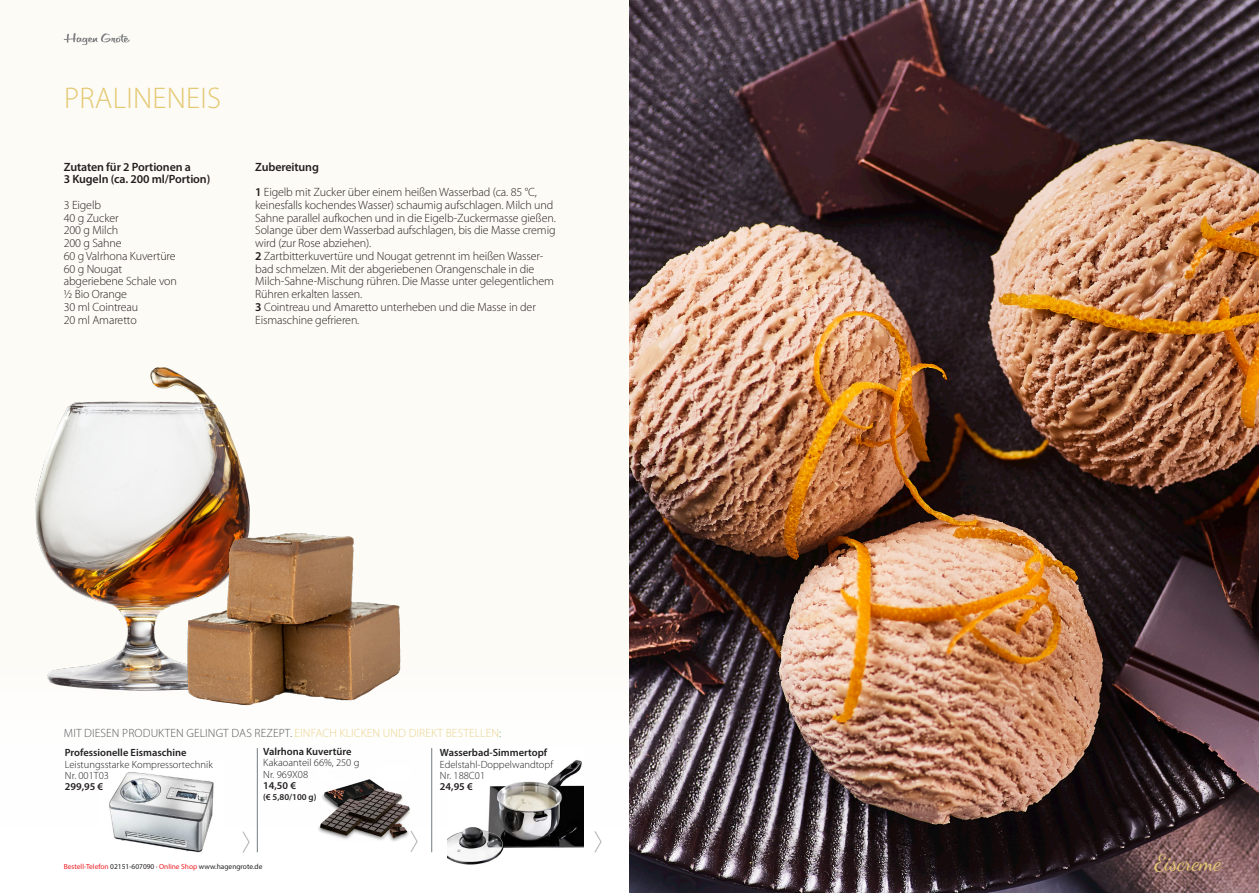
<style>
.page{position:relative;width:1259px;height:893px;background:#fff}
.page>*{position:absolute;margin:0;border:0;box-sizing:border-box;transform-origin:0 0}
.t1{font:300 30px "Myriad Pro";letter-spacing:.01em;color:#e4c872}
.t2{font:22.5px "Dancing Script OT";letter-spacing:-.01em;color:#e4c872}
.Copy{font:300 12px/12.8px "Myriad Pro";letter-spacing:-.01em;color:#231f20}
.t3{font:300 12px "Myriad Pro";letter-spacing:.01em;color:#57585a}
.Copy-2{font:600 12px/12.8px "Myriad Pro";letter-spacing:-.01em;color:#231f20}
.t4{font:300 10.5px/11.2px "Myriad Pro";color:#231f20}
.t5{font:600 10.5px "Myriad Pro";color:#231f20}
.t6{font:600 9px "Myriad Pro";color:#231f20}
.t7{font:7.35px "Myriad Pro";color:#231f20}
.s1{font-weight:600}
.s2{color:#ead38c}
.s3{color:#56aa5c}
.s4{color:#ee1d23}
</style>
<div class="page">
<div style="left:0;top:0;width:887px;height:893px;background:#fdfbf6"></div>
<div style="left:0;top:663px;width:1259px;height:230px;background:#fff"></div>
<hr style="left:257px;top:748px;width:1px;height:104px;background:#717d83">
<hr style="left:431px;top:748px;width:1px;height:104px;background:#717d83">
<svg style="left:594px;top:831px;width:8px;height:22px"></svg>
<svg style="left:410px;top:831px;width:8px;height:21px"></svg>
<svg style="left:242px;top:831px;width:8px;height:22px"></svg>
<img style="left:447px;top:760px;width:137px;height:105px">
<img style="left:629px;top:0;width:630px;height:893px">
<img style="left:318px;top:779px;width:91px;height:62px">
<img style="left:35px;top:367px;width:199px;height:324px">
<img style="left:186px;top:532px;width:215px;height:174px">
<img style="left:109px;top:772px;width:105px;height:81px">
<svg style="left:64px;top:33px;width:66px;height:12px"></svg>
<p class="t1" style="left:64px;top:80px;width:159px">PRALINENEIS</p>
<p class="Copy-2" style="left:64px;top:160px;width:148px">Zutaten für 2 Portionen a<br>3 Kugeln (ca. 200 ml/Portion)</p>
<p class="Copy" style="left:64px;top:198px;width:39px">3 Eigelb</p>
<p class="Copy" style="left:64px;top:211px;width:56px">40 g Zucker</p>
<p class="Copy" style="left:64px;top:224px;width:56px">200 g Milch</p>
<p class="Copy" style="left:64px;top:237px;width:59px">200 g Sahne</p>
<p class="Copy" style="left:64px;top:249px;width:113px">60 g Valrhona Kuvertüre</p>
<p class="Copy" style="left:64px;top:262px;width:60px">60 g Nougat</p>
<p class="Copy" style="left:64px;top:275px;width:115px">abgeriebene Schale von ½ Bio Orange</p>
<p class="Copy" style="left:64px;top:300px;width:76px">30 ml Cointreau</p>
<p class="Copy" style="left:64px;top:313px;width:75px">20 ml Amaretto</p>
<p class="Copy-2" style="left:255px;top:160px;width:65px">Zubereitung</p>
<p class="Copy" style="left:255px;top:186px;width:302px"><span class="s1">1</span> Eigelb mit Zucker über einem heißen Wasserbad (ca. 85 °C, keinesfalls kochendes Wasser) schaumig aufschlagen. Milch und Sahne parallel aufkochen und in die Eigelb-Zuckermasse gießen.<br>Solange über dem Wasserbad aufschlagen, bis die Masse cremig wird (zur Rose abziehen).<br><span class="s1">2</span> Zartbitterkuvertüre und Nougat getrennt im heißen Wasser&shy;bad schmelzen. Mit der abgeriebenen Orangenschale in die Milch-Sahne-Mischung rühren. Die Masse unter gelegentlichem Rühren erkalten lassen.<br><span class="s1">3</span> Cointreau und Amaretto unterheben und die Masse in der Eismaschine gefrieren.</p>
<p class="t3" style="left:64px;top:726px;width:439px">MIT DIESEN PRODUKTEN GELINGT DAS REZEPT. <span class="s2">EINFACH KLICKEN UND DIREKT BESTELLEN</span><span class="s3">:</span></p>
<p class="t5" style="left:65px;top:746px;width:123px">Professionelle Eismaschine</p>
<p class="t4" style="left:65px;top:758px;width:149px">Leistungsstarke Kompressortechnik<br>Nr. 001T03</p>
<p class="t5" style="left:65px;top:780px;width:40px">299,95 €</p>
<p class="t5" style="left:263px;top:745px;width:90px">Valrhona Kuvertüre</p>
<p class="t4" style="left:263px;top:757px;width:98px">Kakaoanteil 66%, 250 g<br>Nr. 969X08</p>
<p class="t5" style="left:263px;top:779px;width:34px">14,50 €</p>
<p class="t6" style="left:263px;top:791px;width:55px">(€ 5,80/100 g)</p>
<p class="t5" style="left:440px;top:746px;width:109px">Wasserbad-Simmertopf</p>
<p class="t4" style="left:440px;top:758px;width:115px">Edelstahl-Doppelwandtopf<br>Nr. 188C01</p>
<p class="t5" style="left:440px;top:780px;width:34px">24,95 €</p>
<p class="t7" style="left:64px;top:862px;width:200px"><span class="s4">Bestell-Telefon</span> 02151-607090 · <span class="s4">Online Shop</span> www.hagengrote.de</p>
<h2 class="t2" style="left:1154px;top:849px;width:68px">Eiscreme</h2>
</div>
